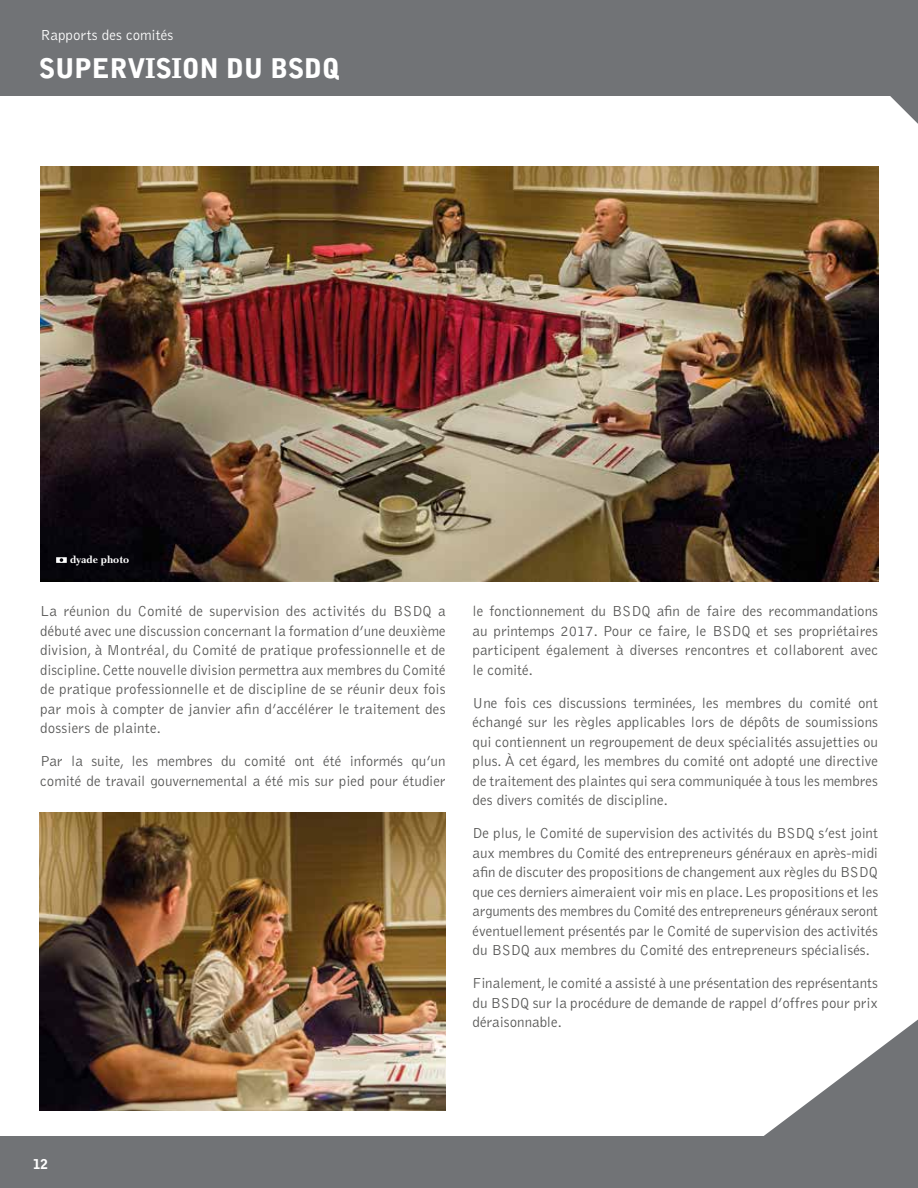
<style>
.page{position:relative;width:918px;height:1188px;background:#fff}
.page>*{position:absolute;margin:0;border:0;box-sizing:border-box;transform-origin:0 0}
.t1{font:900 27px "Bell Gothic Std";letter-spacing:-.01em;color:#fff}
.t2{font:300 15px/19.5px "Bell Gothic Std";color:#575756;text-align:justify}
.t3{font:300 15px "Bell Gothic Std";color:#fff}
.t4{font:900 13.5px "Bell Gothic Std";color:#fff}
.t5{font:700 10.5px "Charlotte Std";color:#fff}
</style>
<div class="page">
<div style="left:0;top:1137px;width:918px;height:51px;background:#717376"></div>
<div style="left:0;top:0;width:918px;height:95px;background:#717376"></div>
<svg style="left:883px;top:95px;width:35px;height:29px"></svg>
<svg style="left:695px;top:1020px;width:223px;height:117px"></svg>
<img style="left:41px;top:166px;width:837px;height:415px">
<img style="left:40px;top:812px;width:406px;height:298px">
<svg style="left:56px;top:557px;width:11px;height:6px"></svg>
<p class="t3" style="left:40px;top:27px;width:134px">Rapports des comités</p>
<h1 class="t1" style="left:39px;top:53px;width:303px">SUPERVISION DU BSDQ</h1>
<p class="t5" style="left:70px;top:554px;width:61px">dyade photo</p>
<p class="t2" style="left:40px;top:602px;width:407px">La réunion du Comité de supervision des activités du BSDQ a débuté avec une discussion concernant la formation d’une deuxième division, à Montréal, du Comité de pratique professionnelle et de discipline. Cette nouvelle division permettra aux membres du Comité de pratique professionnelle et de discipline de se réunir deux fois par mois à compter de janvier afin d’accélérer le traitement des dossiers de plainte.</p>
<p class="t2" style="left:40px;top:752px;width:407px">Par la suite, les membres du comité ont été informés qu’un comité de travail gouvernemental a été mis sur pied pour étudier</p>
<p class="t2" style="left:473px;top:602px;width:407px">le fonctionnement du BSDQ afin de faire des recommandations au printemps 2017. Pour ce faire, le BSDQ et ses propriétaires participent également à diverses rencontres et collaborent avec le comité.</p>
<p class="t2" style="left:473px;top:693px;width:407px">Une fois ces discussions terminées, les membres du comité ont échangé sur les règles applicables lors de dépôts de soumissions qui contiennent un regroupement de deux spécialités assujetties ou plus. À cet égard, les membres du comité ont adopté une directive de traitement des plaintes qui sera communiquée à tous les membres des divers comités de discipline.</p>
<p class="t2" style="left:473px;top:824px;width:407px">De plus, le Comité de supervision des activités du BSDQ s’est joint aux membres du Comité des entrepreneurs généraux en après-midi afin de discuter des propositions de changement aux règles du BSDQ que ces derniers aimeraient voir mis en place. Les propositions et les arguments des membres du Comité des entrepreneurs généraux seront éventuellement présentés par le Comité de supervision des activités du BSDQ aux membres du Comité des entrepreneurs spécialisés.</p>
<p class="t2" style="left:473px;top:974px;width:407px">Finalement, le comité a assisté à une présentation des représentants du BSDQ sur la procédure de demande de rappel d’offres pour prix déraisonnable.</p>
<p class="t4" style="left:33px;top:1156px;width:17px">12</p>
</div>
